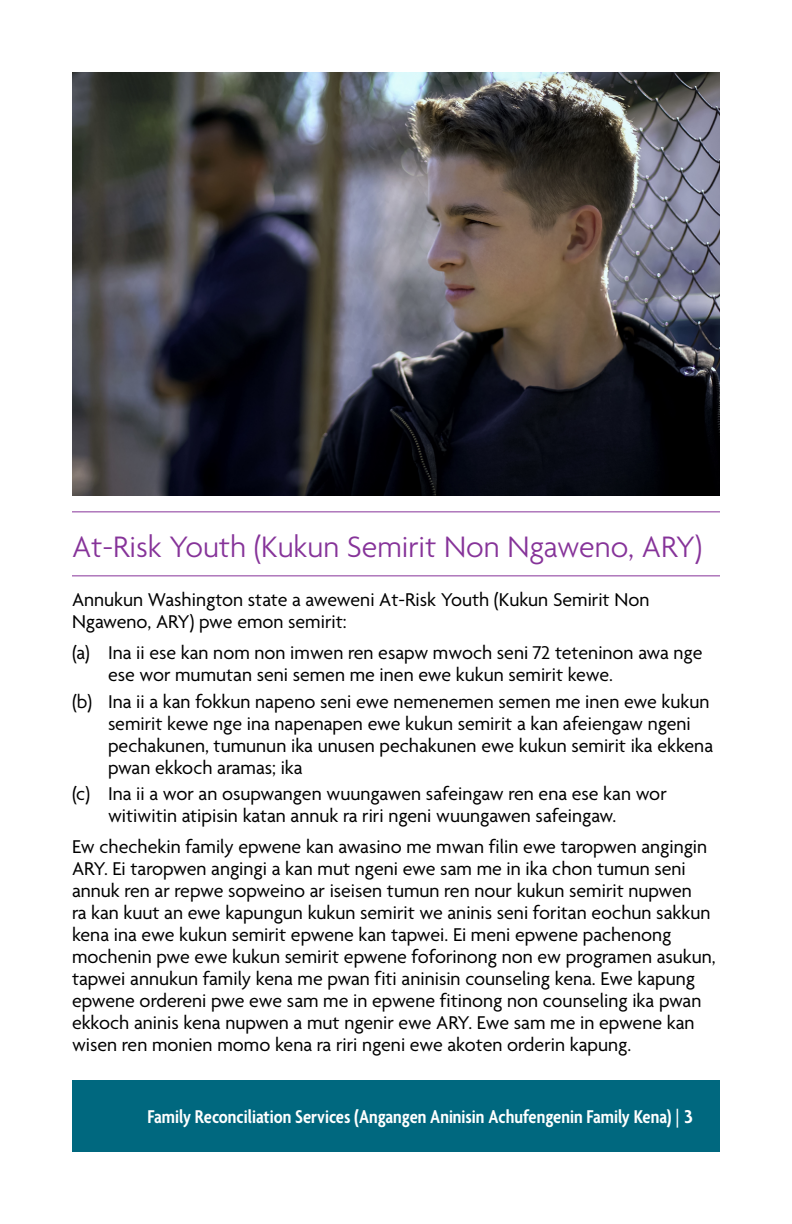
<style>
.page{position:relative;width:792px;height:1224px;background:#fff}
.page>*{position:absolute;margin:0;border:0;box-sizing:border-box;transform-origin:0 0}
.t1{font:300 32px "Agenda";color:#863399}
.t2{font:20px/22px "Agenda";color:#000}
.t3{font:600 condensed 20px "Agenda";color:#fff}
.s1{font-weight:400;font-stretch:normal}
.s2{font-stretch:normal}
</style>
<div class="page">
<div style="left:72px;top:1080px;width:648px;height:72px;background:#00687f"></div>
<hr style="left:72px;top:511px;width:648px;height:1px;background:#863399">
<hr style="left:72px;top:575px;width:648px;height:1px;background:#863399">
<img style="left:72px;top:72px;width:648px;height:423px">
<h1 class="t1" style="left:72px;top:530px;width:632px">At-Risk Youth (Kukun Semirit Non Ngaweno, ARY)</h1>
<p class="t2" style="left:72px;top:590px;width:579px">Annukun Washington state a aweweni At-Risk Youth (Kukun Semirit Non<br>Ngaweno, ARY) pwe emon semirit:</p>
<p class="t2" style="left:108px;top:643px;width:596px;text-indent:-36px">(a) Ina ii ese kan nom non imwen ren esapw mwoch seni 72 teteninon awa nge ese wor mumutan seni semen me inen ewe kukun semirit kewe.</p>
<p class="t2" style="left:108px;top:692px;width:607px;text-indent:-36px">(b) Ina ii a kan fokkun napeno seni ewe nemenemen semen me inen ewe kukun semirit kewe nge ina napenapen ewe kukun semirit a kan afeiengaw ngeni pechakunen, tumunun ika unusen pechakunen ewe kukun semirit ika ekkena pwan ekkoch aramas; ika</p>
<p class="t2" style="left:108px;top:784px;width:560px;text-indent:-36px">(c) Ina ii a wor an osupwangen wuungawen safeingaw ren ena ese kan wor witiwitin atipisin katan annuk ra riri ngeni wuungawen safeingaw.</p>
<p class="t2" style="left:72px;top:837px;width:645px">Ew chechekin family epwene kan awasino me mwan filin ewe taropwen angingin ARY. Ei taropwen angingi a kan mut ngeni ewe sam me in ika chon tumun seni annuk ren ar repwe sopweino ar iseisen tumun ren nour kukun semirit nupwen<br>ra kan kuut an ewe kapungun kukun semirit we aninis seni foritan eochun sakkun kena ina ewe kukun semirit epwene kan tapwei. Ei meni epwene pachenong mochenin pwe ewe kukun semirit epwene foforinong non ew programen asukun, tapwei annukun family kena me pwan fiti aninisin counseling kena. Ewe kapung epwene ordereni pwe ewe sam me in epwene fitinong non counseling ika pwan ekkoch aninis kena nupwen a mut ngenir ewe ARY. Ewe sam me in epwene kan wisen ren monien momo kena ra riri ngeni ewe akoten orderin kapung.</p>
<p class="t3" style="left:148px;top:1106px;width:547px">Family Reconciliation Services (Angangen Aninisin Achufengenin Family Kena) <span class="s1">|</span> <span class="s2">3</span></p>
</div>
